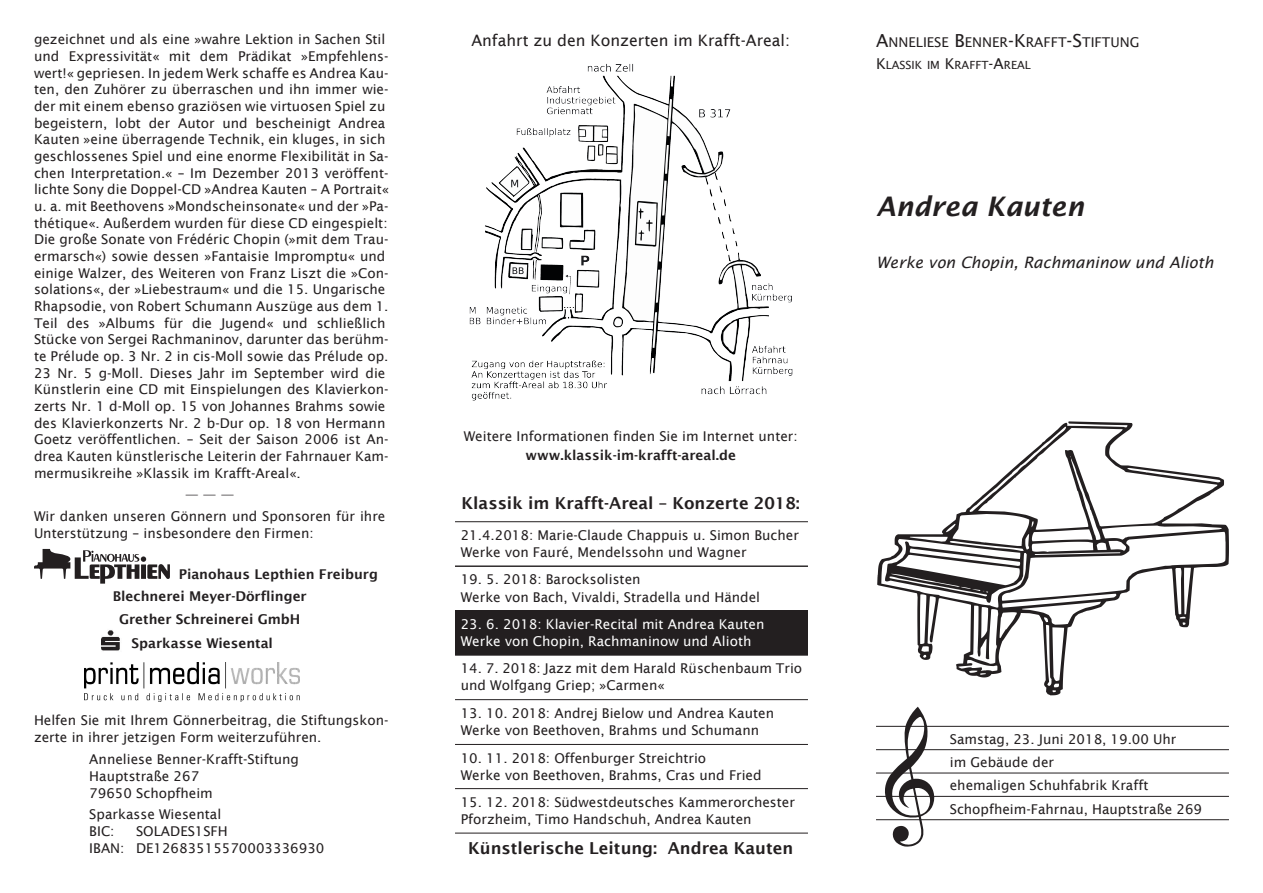
<style>
.page{position:relative;width:1263px;height:893px;background:#fff}
.page>*{position:absolute;margin:0;border:0;box-sizing:border-box;transform-origin:0 0}
.t1{font:italic 600 27px "Lucida Sans";color:#231f20}
.t2{font:600 16.5px "Lucida Sans";color:#231f20}
.t3{font:15.75px "Lucida Sans";color:#231f20}
.t4{font:italic 15.75px "Lucida Sans";color:#231f20}
.t5{font:13.5px/16.6px "Lucida Sans";color:#231f20}
.t6{font:600 13.5px "Lucida Sans";color:#231f20}
.t7{font:13.5px/17.2px "Lucida Sans";color:#fff}
.t8{font:11.25px "Lucida Sans";color:#231f20}
.s1{font-size:18px}
.s2{font-size:15px}
</style>
<div class="page">
<svg style="left:884px;top:707px;width:51px;height:140px"></svg>
<hr style="left:876px;top:749px;width:353px;height:1px;background:#231f20">
<hr style="left:876px;top:726px;width:353px;height:1px;background:#231f20">
<hr style="left:876px;top:773px;width:353px;height:1px;background:#231f20">
<hr style="left:876px;top:796px;width:353px;height:1px;background:#231f20">
<hr style="left:876px;top:819px;width:353px;height:1px;background:#231f20">
<img style="left:469px;top:63px;width:324px;height:338px">
<img style="left:101px;top:630px;width:19px;height:21px">
<svg style="left:877px;top:421px;width:352px;height:274px"></svg>
<svg style="left:881px;top:427px;width:344px;height:265px"></svg>
<svg style="left:34px;top:549px;width:136px;height:35px"></svg>
<div style="left:455px;top:611px;width:353px;height:44px;background:#231f20"></div>
<hr style="left:455px;top:566px;width:353px;height:1px;background:#231f20">
<hr style="left:455px;top:521px;width:353px;height:1px;background:#231f20">
<hr style="left:455px;top:610px;width:353px;height:1px;background:#231f20">
<hr style="left:455px;top:655px;width:353px;height:1px;background:#231f20">
<hr style="left:455px;top:699px;width:353px;height:1px;background:#231f20">
<hr style="left:455px;top:744px;width:353px;height:1px;background:#231f20">
<hr style="left:455px;top:788px;width:353px;height:1px;background:#231f20">
<hr style="left:455px;top:833px;width:353px;height:1px;background:#231f20">
<img style="left:85px;top:663px;width:214px;height:39px">
<p class="t5" style="left:34px;top:31px;width:356px">gezeichnet und als eine »wahre Lektion in Sachen Stil und Expressivität« mit dem Prädikat »Empfehlens&shy;wert!« gepriesen. In jedem Werk schaffe es Andrea Kau&shy;ten, den Zuhörer zu überraschen und ihn immer wie&shy;der mit einem ebenso graziösen wie virtuosen Spiel zu begeistern, lobt der Autor und bescheinigt Andrea Kauten »eine überragende Technik, ein kluges, in sich geschlossenes Spiel und eine enorme Flexibilität in Sa&shy;chen Interpretation.« – Im Dezember 2013 veröffent&shy;lichte Sony die Doppel-CD »Andrea Kauten – A Portrait« u. a. mit Beethovens »Mondscheinsonate« und der »Pa&shy;thétique«. Außerdem wurden für diese CD eingespielt:<br>Die große Sonate von Frédéric Chopin (»mit dem Trau&shy;ermarsch«) sowie dessen »Fantaisie Impromptu« und einige Walzer, des Weiteren von Franz Liszt die »Con&shy;solations«, der »Liebestraum« und die 15. Ungarische Rhapsodie, von Robert Schumann Auszüge aus dem 1.<br>Teil des »Albums für die Jugend« und schließlich Stücke von Sergei Rachmaninov, darunter das berühm&shy;te Prélude op. 3 Nr. 2 in cis-Moll sowie das Prélude op.<br>23 Nr. 5 g-Moll. Dieses Jahr im September wird die Künstlerin eine CD mit Einspielungen des Klavierkon&shy;zerts Nr. 1 d-Moll op. 15 von Johannes Brahms sowie des Klavierkonzerts Nr. 2 b-Dur op. 18 von Hermann Goetz veröffentlichen. – Seit der Saison 2006 ist An&shy;drea Kauten künstlerische Leiterin der Fahrnauer Kam&shy;mermusikreihe »Klassik im Krafft-Areal«.</p>
<p class="t5" style="left:185px;top:485px;width:50px">———</p>
<p class="t5" style="left:34px;top:507px;width:353px;line-height:17.2px">Wir danken unseren Gönnern und Sponsoren für ihre<br>Unterstützung – insbesondere den Firmen:</p>
<p class="t6" style="left:179px;top:566px;width:201px">Pianohaus Lepthien Freiburg</p>
<p class="t6" style="left:113px;top:588px;width:196px">Blechnerei Meyer-Dörflinger</p>
<p class="t6" style="left:119px;top:611px;width:183px">Grether Schreinerei GmbH</p>
<p class="t6" style="left:132px;top:635px;width:143px">Sparkasse Wiesental</p>
<p class="t5" style="left:34px;top:711px;width:356px;line-height:17.2px">Helfen Sie mit Ihrem Gönnerbeitrag, die Stiftungskon&shy;zerte in ihrer jetzigen Form weiterzuführen.</p>
<p class="t5" style="left:89px;top:750px;width:211px;line-height:17.2px">Anneliese Benner-Krafft-Stiftung<br>Hauptstraße 267<br>79650 Schopfheim</p>
<p class="t5" style="left:89px;top:805px;width:134px;line-height:17.2px">Sparkasse Wiesental<br>BIC:</p>
<p class="t5" style="left:89px;top:822px;width:237px;line-height:17.2px;text-indent:47px">SOLADES1SFH<br>IBAN: DE12683515570003336930</p>
<p class="t3" style="left:471px;top:31px;width:320px">Anfahrt zu den Konzerten im Krafft-Areal:</p>
<p class="t5" style="left:464px;top:427px;width:335px">Weitere Informationen finden Sie im Internet unter:</p>
<p class="t6" style="left:525px;top:446px;width:212px">www.klassik-im-krafft-areal.de</p>
<p class="t2" style="left:461px;top:493px;width:340px">Klassik im Krafft-Areal – Konzerte 2018:</p>
<p class="t5" style="left:461px;top:526px;width:340px;line-height:17.2px">21.4.2018: Marie-Claude Chappuis u. Simon Bucher<br>Werke von Fauré, Mendelssohn und Wagner</p>
<p class="t5" style="left:461px;top:570px;width:301px;line-height:17.2px">19. 5. 2018: Barocksolisten<br>Werke von Bach, Vivaldi, Stradella und Händel</p>
<p class="t7" style="left:461px;top:615px;width:305px">23. 6. 2018: Klavier-Recital mit Andrea Kauten<br>Werke von Chopin, Rachmaninow und Alioth</p>
<p class="t5" style="left:461px;top:659px;width:343px;line-height:17.2px">14. 7. 2018: Jazz mit dem Harald Rüschenbaum Trio und Wolfgang Griep; »Carmen«</p>
<p class="t5" style="left:461px;top:704px;width:315px;line-height:17.2px">13. 10. 2018: Andrej Bielow und Andrea Kauten<br>Werke von Beethoven, Brahms und Schumann</p>
<p class="t5" style="left:461px;top:749px;width:302px;line-height:17.2px">10. 11. 2018: Offenburger Streichtrio<br>Werke von Beethoven, Brahms, Cras und Fried</p>
<p class="t5" style="left:461px;top:793px;width:336px;line-height:17.2px">15. 12. 2018: Südwestdeutsches Kammerorchester<br>Pforzheim, Timo Handschuh, Andrea Kauten</p>
<p class="t2" style="left:468px;top:838px;width:326px">Künstlerische Leitung: Andrea Kauten</p>
<p class="t5" style="left:876px;top:34px;width:265px"><span class="s1">A</span>NNELIESE <span class="s1">B</span>ENNER<span class="s1">-K</span>RAFFT<span class="s1">-S</span>TIFTUNG</p>
<p class="t8" style="left:876px;top:58px;width:156px"><span class="s2">K</span>LASSIK IM <span class="s2">K</span>RAFFT<span class="s2">-A</span>REAL</p>
<h1 class="t1" style="left:876px;top:190px;width:209px">Andrea Kauten</h1>
<p class="t4" style="left:876px;top:252px;width:339px">Werke von Chopin, Rachmaninow und Alioth</p>
<p class="t5" style="left:950px;top:727px;width:254px;line-height:23.4px">Samstag, 23. Juni 2018, 19.00 Uhr<br>im Gebäude der<br>ehemaligen Schuhfabrik Krafft<br>Schopfheim-Fahrnau, Hauptstraße 269</p>
</div>
